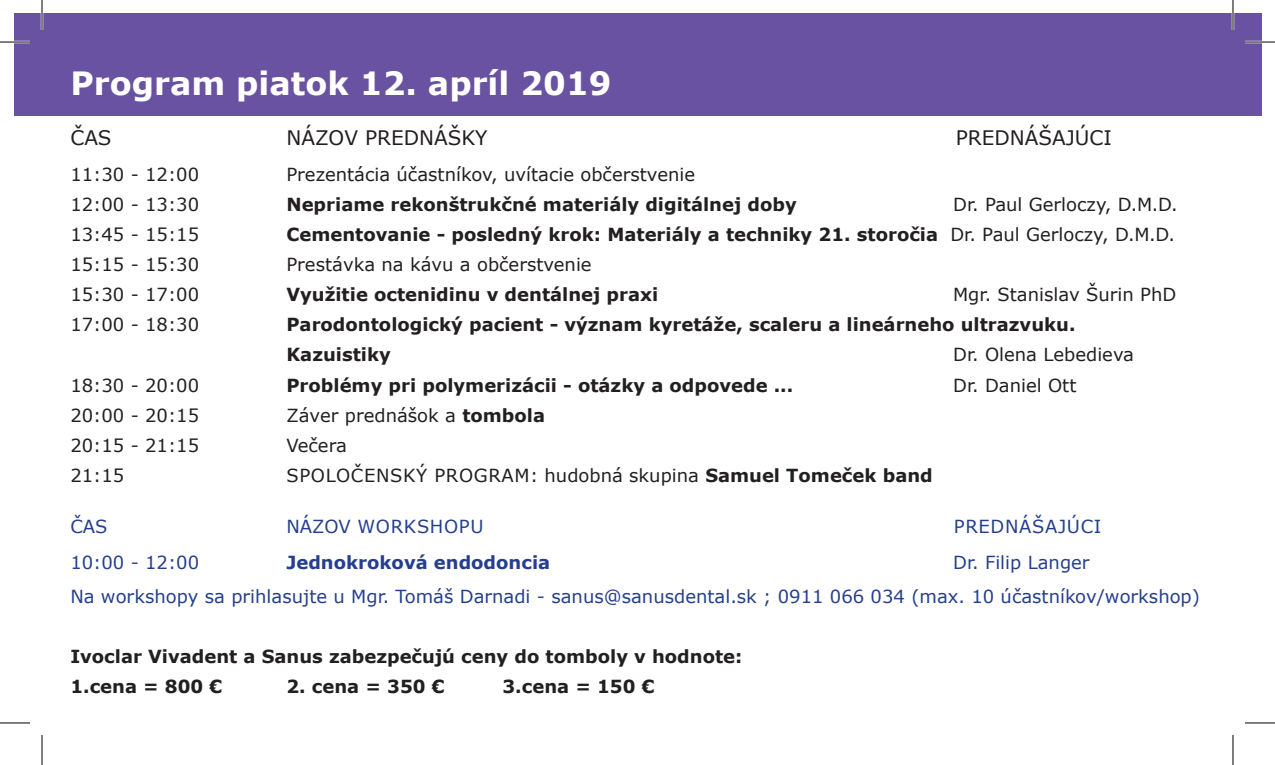
<style>
.page{position:relative;width:1275px;height:765px;background:#fff}
.page>*{position:absolute;margin:0;border:0;box-sizing:border-box;transform-origin:0 0}
.t1{font:700 32px "Verdana";color:#fff}
.t2{font:20px "Verdana";color:#231f20}
.t3{font:700 18px "Verdana";color:#231f20}
.t4{font:18px "Verdana";color:#231f20}
.t5{font:18px "Verdana";color:#253f8e}
.t6{font:18px "Verdana";letter-spacing:.035em;color:#231f20}
.t7{font:18px "Verdana";letter-spacing:.035em;color:#253f8e}
.t8{font:700 18px "Verdana";color:#253f8e}
.s1{font-weight:400}
.s2{font-weight:700}
</style>
<div class="page">
<div style="left:14px;top:14px;width:1247px;height:102px;background:#6952a2"></div>
<hr style="left:0;top:41px;width:30px;height:2px;background:#fff">
<hr style="left:1245px;top:41px;width:30px;height:2px;background:#fff">
<hr style="left:41px;top:0;width:2px;height:30px;background:#fff">
<hr style="left:1231px;top:0;width:3px;height:30px;background:#fff">
<hr style="left:0;top:42px;width:30px;height:1px;background:#000">
<hr style="left:1245px;top:42px;width:30px;height:1px;background:#000">
<hr style="left:0;top:722px;width:30px;height:1px;background:#000">
<hr style="left:1245px;top:722px;width:30px;height:1px;background:#000">
<hr style="left:42px;top:0;width:1px;height:30px;background:#000">
<hr style="left:42px;top:734px;width:1px;height:30px;background:#000">
<hr style="left:1232px;top:0;width:1px;height:30px;background:#000">
<hr style="left:1232px;top:734px;width:1px;height:30px;background:#000">
<p class="t1" style="left:70px;top:61px;width:542px">Program piatok 12. apríl 2019</p>
<p class="t2" style="left:70px;top:124px;width:43px">ČAS</p>
<p class="t2" style="left:286px;top:124px;width:203px">NÁZOV PREDNÁŠKY</p>
<p class="t2" style="left:955px;top:124px;width:158px">PREDNÁŠAJÚCI</p>
<p class="t4" style="left:70px;top:162px;width:130px">11:30 - 12:00</p>
<p class="t4" style="left:286px;top:162px;width:410px">Prezentácia účastníkov, uvítacie občerstvenie</p>
<p class="t4" style="left:70px;top:192px;width:130px">12:00 - 13:30</p>
<p class="t3" style="left:286px;top:192px;width:512px">Nepriame rekonštrukčné materiály digitálnej doby</p>
<p class="t4" style="left:953px;top:192px;width:226px">Dr. Paul Gerloczy, D.M.D.</p>
<p class="t4" style="left:70px;top:222px;width:130px">13:45 - 15:15</p>
<p class="t3" style="left:286px;top:222px;width:890px">Cementovanie - posledný krok: Materiály a techniky 21. storočia <span class="s1">Dr. Paul Gerloczy, D.M.D.</span></p>
<p class="t4" style="left:70px;top:252px;width:130px">15:15 - 15:30</p>
<p class="t4" style="left:286px;top:252px;width:307px">Prestávka na kávu a občerstvenie</p>
<p class="t4" style="left:70px;top:282px;width:130px">15:30 - 17:00</p>
<p class="t3" style="left:286px;top:282px;width:373px">Využitie octenidinu v dentálnej praxi</p>
<p class="t4" style="left:953px;top:282px;width:225px">Mgr. Stanislav Šurin PhD</p>
<p class="t4" style="left:70px;top:312px;width:130px">17:00 - 18:30</p>
<p class="t3" style="left:286px;top:312px;width:790px">Parodontologický pacient - význam kyretáže, scaleru a lineárneho ultrazvuku.</p>
<p class="t3" style="left:286px;top:342px;width:106px">Kazuistiky</p>
<p class="t4" style="left:953px;top:342px;width:182px">Dr. Olena Lebedieva</p>
<p class="t4" style="left:70px;top:372px;width:130px">18:30 - 20:00</p>
<p class="t3" style="left:286px;top:372px;width:508px">Problémy pri polymerizácii - otázky a odpovede ...</p>
<p class="t4" style="left:953px;top:372px;width:125px">Dr. Daniel Ott</p>
<p class="t4" style="left:70px;top:402px;width:130px">20:00 - 20:15</p>
<p class="t4" style="left:286px;top:402px;width:260px">Záver prednášok a <span class="s2">tombola</span></p>
<p class="t4" style="left:70px;top:432px;width:130px">20:15 - 21:15</p>
<p class="t4" style="left:286px;top:432px;width:62px">Večera</p>
<p class="t4" style="left:70px;top:462px;width:55px">21:15</p>
<p class="t6" style="left:286px;top:462px;width:648px">SPOLOČENSKÝ PROGRAM: hudobná skupina <span class="s2">Samuel Tomeček band</span></p>
<p class="t5" style="left:70px;top:514px;width:39px">ČAS</p>
<p class="t7" style="left:286px;top:514px;width:199px">NÁZOV WORKSHOPU</p>
<p class="t7" style="left:954px;top:514px;width:149px">PREDNÁŠAJÚCI</p>
<p class="t5" style="left:70px;top:550px;width:130px">10:00 - 12:00</p>
<p class="t8" style="left:286px;top:549px;width:265px">Jednokroková endodoncia</p>
<p class="t5" style="left:953px;top:550px;width:138px">Dr. Filip Langer</p>
<p class="t5" style="left:70px;top:584px;width:1131px">Na workshopy sa prihlasujte u Mgr. Tomáš Darnadi - sanus@sanusdental.sk ; 0911 066 034 (max. 10 účastníkov/workshop)</p>
<p class="t3" style="left:70px;top:643px;width:673px">Ivoclar Vivadent a Sanus zabezpečujú ceny do tomboly v hodnote:</p>
<p class="t3" style="left:70px;top:673px;width:153px">1.cena = 800 €</p>
<p class="t3" style="left:286px;top:673px;width:160px">2. cena = 350 €</p>
<p class="t3" style="left:502px;top:673px;width:153px">3.cena = 150 €</p>
</div>
